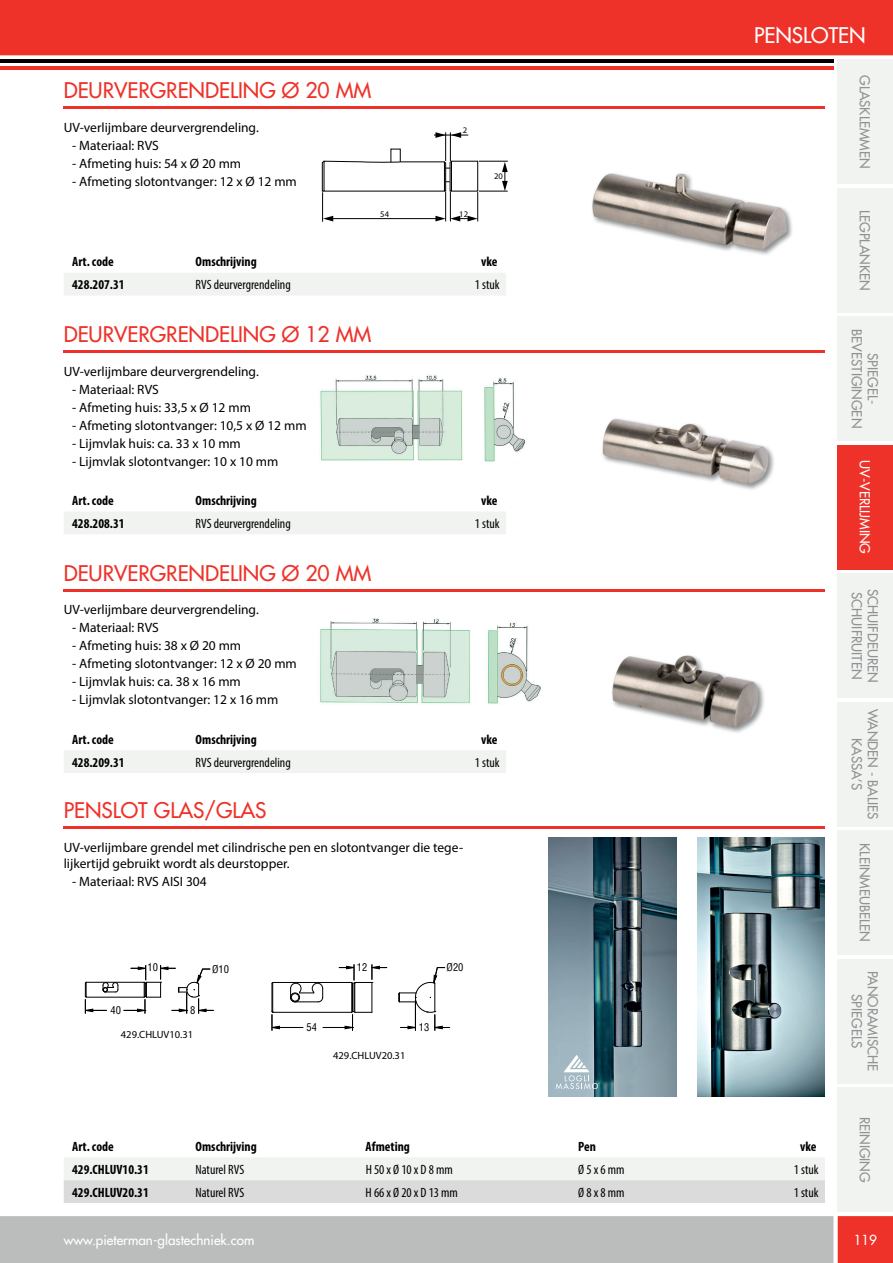
<style>
.page{position:relative;width:893px;height:1263px;background:#fff}
.page>*{position:absolute;margin:0;border:0;box-sizing:border-box;transform-origin:0 0}
.t1{font:500 21px "Futura Std";color:#ee3229}
.t2{font:500 21px "Futura Std";color:#fff}
.t3{font:13.5px/16.2px "Myriad Pro";color:#000001}
.t4{font:700 condensed 13.5px "Myriad Pro";color:#000001}
.t5{font:condensed 13.5px "Myriad Pro";color:#000001}
.t6{font:500 13.5px/16.2px "Futura Std";color:#909293;text-align:center}
.t7{font:500 13.5px "Futura Std";color:#fff}
.t8{font:10.5px "Myriad Pro";color:#000001}
.t9{font:condensed 10.5px "Helvetica LT Std";color:#000001}
.t10{font:8.55px "Myriad Pro";color:#000001}
</style>
<div class="page">
<div style="left:0;top:0;width:893px;height:55px;background:#ee3229"></div>
<div style="left:0;top:1216px;width:893px;height:47px;background:#bbbdbd"></div>
<hr style="left:0;top:66px;width:833px;height:3px;background:#ee3229">
<hr style="left:0;top:60px;width:833px;height:3px;background:#000001">
<div style="left:838px;top:60px;width:55px;height:124px;background:#f1f3f1"></div>
<div style="left:838px;top:188px;width:55px;height:124px;background:#f1f3f1"></div>
<div style="left:838px;top:317px;width:55px;height:124px;background:#f1f3f1"></div>
<div style="left:838px;top:445px;width:55px;height:124px;background:#ee3229"></div>
<div style="left:838px;top:574px;width:55px;height:124px;background:#f1f3f1"></div>
<div style="left:838px;top:702px;width:55px;height:124px;background:#f1f3f1"></div>
<div style="left:838px;top:831px;width:55px;height:124px;background:#f1f3f1"></div>
<div style="left:838px;top:959px;width:55px;height:124px;background:#f1f3f1"></div>
<div style="left:838px;top:1088px;width:55px;height:124px;background:#f1f3f1"></div>
<hr style="left:64px;top:827px;width:761px;height:2px;background:#ee3229">
<hr style="left:64px;top:107px;width:761px;height:2px;background:#ee3229">
<hr style="left:64px;top:351px;width:761px;height:2px;background:#ee3229">
<hr style="left:64px;top:589px;width:761px;height:2px;background:#ee3229">
<img style="left:697px;top:837px;width:128px;height:260px">
<img style="left:592px;top:173px;width:200px;height:82px">
<img style="left:602px;top:418px;width:172px;height:72px">
<img style="left:612px;top:655px;width:152px;height:78px">
<img style="left:548px;top:837px;width:128px;height:260px">
<svg style="left:64px;top:1158px;width:761px;height:45px"></svg>
<div style="left:64px;top:273px;width:442px;height:22px;background:#f1f3f1"></div>
<div style="left:64px;top:512px;width:442px;height:22px;background:#f1f3f1"></div>
<div style="left:64px;top:750px;width:442px;height:23px;background:#f1f3f1"></div>
<svg style="left:84px;top:965px;width:129px;height:48px"></svg>
<svg style="left:398px;top:967px;width:52px;height:63px"></svg>
<svg style="left:271px;top:965px;width:116px;height:65px"></svg>
<hr style="left:372px;top:982px;width:1px;height:30px;background:#000001">
<img style="left:320px;top:374px;width:205px;height:88px">
<img style="left:320px;top:618px;width:221px;height:86px">
<hr style="left:322px;top:192px;width:1px;height:30px;background:#000001">
<svg style="left:322px;top:132px;width:186px;height:89px"></svg>
<svg style="left:556px;top:1055px;width:43px;height:34px"></svg>
<h1 class="t1" style="left:64px;top:79px;width:309px">DEURVERGRENDELING Ø 20 MM</h1>
<p class="t3" style="left:64px;top:120px;width:197px">UV-verlijmbare deurvergrendeling.</p>
<p class="t3" style="left:72px;top:138px;width:88px">- Materiaal: RVS</p>
<p class="t3" style="left:72px;top:156px;width:170px">- Afmeting huis: 54 x Ø 20 mm</p>
<p class="t3" style="left:72px;top:174px;width:226px">- Afmeting slotontvanger: 12 x Ø 12 mm</p>
<p class="t10" style="left:463px;top:125px;width:6px">2</p>
<p class="t10" style="left:380px;top:209px;width:10px">54</p>
<p class="t10" style="left:459px;top:209px;width:10px">12</p>
<p class="t10" style="left:494px;top:171px;width:10px">20</p>
<p class="t4" style="left:72px;top:257px;width:43px">Art. code</p>
<p class="t4" style="left:196px;top:257px;width:63px">Omschrijving</p>
<p class="t4" style="left:481px;top:257px;width:18px">vke</p>
<p class="t4" style="left:72px;top:280px;width:54px">428.207.31</p>
<p class="t5" style="left:196px;top:280px;width:97px">RVS deurvergrendeling</p>
<p class="t5" style="left:475px;top:280px;width:26px">1 stuk</p>
<h1 class="t1" style="left:64px;top:323px;width:309px">DEURVERGRENDELING Ø 12 MM</h1>
<p class="t3" style="left:64px;top:364px;width:197px">UV-verlijmbare deurvergrendeling.</p>
<p class="t3" style="left:72px;top:382px;width:88px">- Materiaal: RVS</p>
<p class="t3" style="left:72px;top:400px;width:180px">- Afmeting huis: 33,5 x Ø 12 mm</p>
<p class="t3" style="left:72px;top:418px;width:236px">- Afmeting slotontvanger: 10,5 x Ø 12 mm</p>
<p class="t3" style="left:72px;top:436px;width:170px">- Lijmvlak huis: ca. 33 x 10 mm</p>
<p class="t3" style="left:72px;top:454px;width:208px">- Lijmvlak slotontvanger: 10 x 10 mm</p>
<p class="t4" style="left:72px;top:495px;width:43px">Art. code</p>
<p class="t4" style="left:196px;top:495px;width:63px">Omschrijving</p>
<p class="t4" style="left:481px;top:495px;width:18px">vke</p>
<p class="t4" style="left:72px;top:518px;width:54px">428.208.31</p>
<p class="t5" style="left:196px;top:518px;width:97px">RVS deurvergrendeling</p>
<p class="t5" style="left:475px;top:518px;width:26px">1 stuk</p>
<h1 class="t1" style="left:64px;top:561px;width:309px">DEURVERGRENDELING Ø 20 MM</h1>
<p class="t3" style="left:64px;top:603px;width:197px">UV-verlijmbare deurvergrendeling.</p>
<p class="t3" style="left:72px;top:621px;width:88px">- Materiaal: RVS</p>
<p class="t3" style="left:72px;top:639px;width:170px">- Afmeting huis: 38 x Ø 20 mm</p>
<p class="t3" style="left:72px;top:657px;width:226px">- Afmeting slotontvanger: 12 x Ø 20 mm</p>
<p class="t3" style="left:72px;top:675px;width:170px">- Lijmvlak huis: ca. 38 x 16 mm</p>
<p class="t3" style="left:72px;top:693px;width:208px">- Lijmvlak slotontvanger: 12 x 16 mm</p>
<p class="t4" style="left:72px;top:734px;width:43px">Art. code</p>
<p class="t4" style="left:196px;top:734px;width:63px">Omschrijving</p>
<p class="t4" style="left:481px;top:734px;width:18px">vke</p>
<p class="t4" style="left:72px;top:757px;width:54px">428.209.31</p>
<p class="t5" style="left:196px;top:757px;width:97px">RVS deurvergrendeling</p>
<p class="t5" style="left:475px;top:757px;width:26px">1 stuk</p>
<h1 class="t1" style="left:64px;top:799px;width:204px">PENSLOT GLAS/GLAS</h1>
<p class="t3" style="left:64px;top:840px;width:401px">UV-verlijmbare grendel met cilindrische pen en slotontvanger die tege&shy;lijkertijd gebruikt wordt als deurstopper.</p>
<p class="t3" style="left:72px;top:874px;width:136px">- Materiaal: RVS AISI 304</p>
<p class="t9" style="left:110px;top:1006px;width:12px">40</p>
<p class="t9" style="left:148px;top:964px;width:12px">10</p>
<p class="t9" style="left:190px;top:1007px;width:7px">8</p>
<p class="t8" style="left:121px;top:1031px;width:74px">429.CHLUV10.31</p>
<p class="t9" style="left:212px;top:965px;width:18px">Ø10</p>
<p class="t9" style="left:357px;top:964px;width:12px">12</p>
<p class="t9" style="left:447px;top:964px;width:18px">Ø20</p>
<p class="t9" style="left:306px;top:1024px;width:12px">54</p>
<p class="t9" style="left:419px;top:1024px;width:12px">13</p>
<p class="t8" style="left:333px;top:1051px;width:74px">429.CHLUV20.31</p>
<h1 class="t2" style="left:754px;top:23px;width:113px">PENSLOTEN</h1>
<p class="t6" style="left:872px;top:75px;width:95px;rotate:90deg">GLASKLEMMEN</p>
<p class="t6" style="left:872px;top:210px;width:82px;rotate:90deg">LEGPLANKEN</p>
<p class="t6" style="left:881px;top:329px;width:100px;rotate:90deg">SPIEGEL-<br>BEVESTIGINGEN</p>
<p class="t7" style="left:872px;top:460px;width:95px;rotate:90deg">UV-VERLIJMING</p>
<p class="t6" style="left:864px;top:592px;width:89px;rotate:90deg">SCHUIFRUITEN</p>
<p class="t6" style="left:881px;top:589px;width:95px;rotate:90deg">SCHUIFDEUREN</p>
<p class="t6" style="left:881px;top:709px;width:112px;rotate:90deg">WANDEN - BALIES<br>KASSA’S</p>
<p class="t6" style="left:872px;top:843px;width:100px;rotate:90deg">KLEINMEUBELEN</p>
<p class="t6" style="left:881px;top:971px;width:102px;rotate:90deg">PANORAMISCHE<br>SPIEGELS</p>
<p class="t4" style="left:72px;top:1141px;width:43px">Art. code</p>
<p class="t4" style="left:196px;top:1141px;width:63px">Omschrijving</p>
<p class="t4" style="left:366px;top:1141px;width:46px">Afmeting</p>
<p class="t4" style="left:578px;top:1141px;width:19px">Pen</p>
<p class="t4" style="left:800px;top:1141px;width:18px">vke</p>
<p class="t4" style="left:72px;top:1164px;width:78px">429.CHLUV10.31</p>
<p class="t5" style="left:196px;top:1164px;width:50px">Naturel RVS</p>
<p class="t5" style="left:366px;top:1164px;width:89px">H 50 x Ø 10 x D 8 mm</p>
<p class="t5" style="left:578px;top:1164px;width:48px">Ø 5 x 6 mm</p>
<p class="t5" style="left:794px;top:1164px;width:26px">1 stuk</p>
<p class="t4" style="left:72px;top:1187px;width:78px">429.CHLUV20.31</p>
<p class="t5" style="left:196px;top:1187px;width:50px">Naturel RVS</p>
<p class="t5" style="left:366px;top:1187px;width:94px">H 66 x Ø 20 x D 13 mm</p>
<p class="t5" style="left:578px;top:1187px;width:48px">Ø 8 x 8 mm</p>
<p class="t5" style="left:794px;top:1187px;width:26px">1 stuk</p>
<p class="t7" style="left:64px;top:1232px;width:192px">www.pieterman-glastechniek.com</p>
<p class="t6" style="left:872px;top:1117px;width:68px;rotate:90deg">REINIGING</p>
<p class="t7" style="left:854px;top:1232px;width:25px">119</p>
</div>
